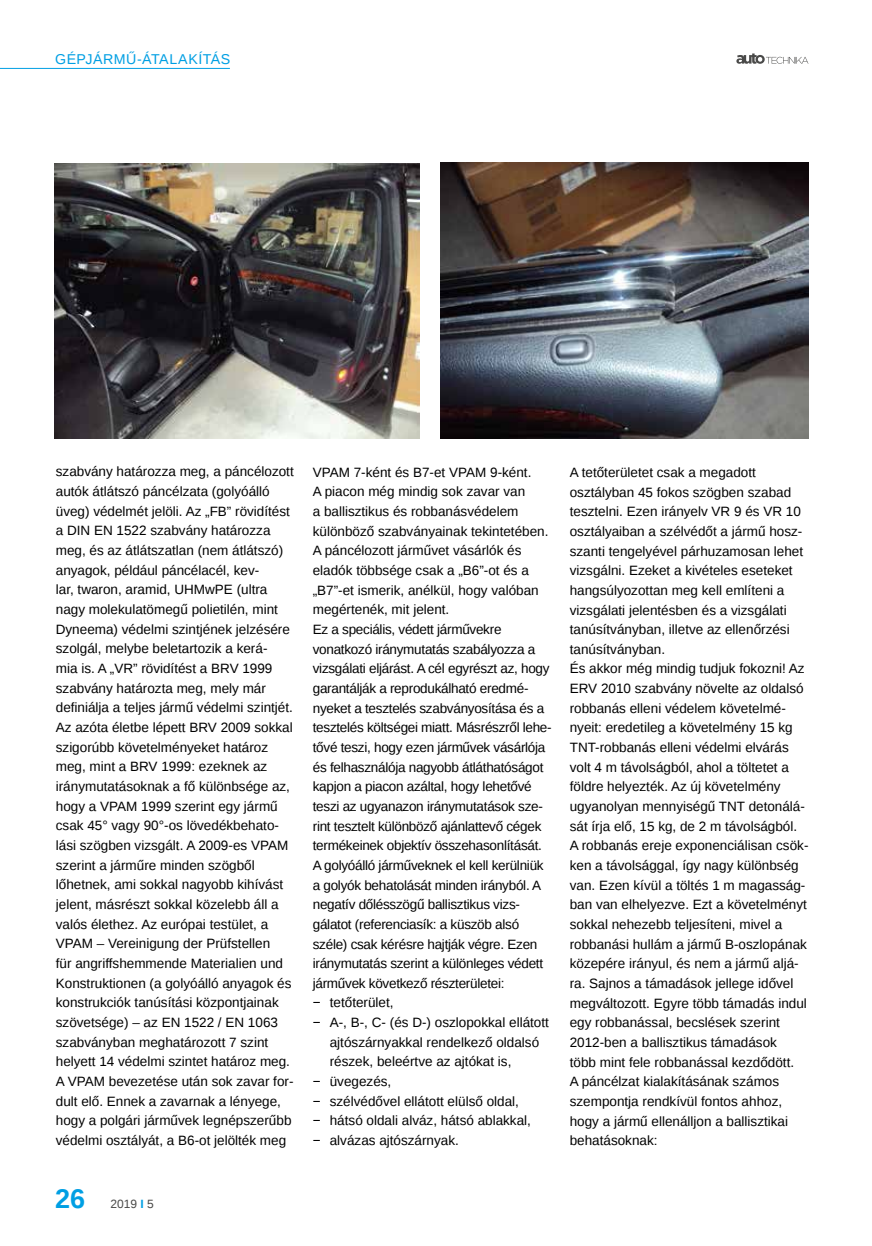
<style>
.page{position:relative;width:872px;height:1246px;background:#fff}
.page>*{position:absolute;margin:0;border:0;box-sizing:border-box;transform-origin:0 0}
.t1{font:700 27px "Liberation Sans";color:#009fe3}
.t2{font:14.25px "Liberation Sans";letter-spacing:.03em;color:#009fe3}
.t3{font:13.5px/19.6px "Liberation Sans";color:#000}
.t4{font:13.5px "Liberation Sans";letter-spacing:-.02em;color:#000}
.t5{font:12px "Liberation Sans";color:#4a4a49}
.s1{font-weight:700;color:#009fe3}
</style>
<div class="page">
<svg style="left:736px;top:53px;width:72px;height:11px"></svg>
<hr style="left:0;top:68px;width:230px;height:1px;background:#009fe3">
<img style="left:54px;top:164px;width:366px;height:274px">
<img style="left:440px;top:162px;width:368px;height:276px">
<p class="t2" style="left:55px;top:51px;width:176px">GÉPJÁRMŰ-ÁTALAKÍTÁS</p>
<p class="t3" style="left:56px;top:463px;width:239px">szabvány határozza meg, a páncélozott autók átlátszó páncélzata (golyóálló üveg) védelmét jelöli. Az „FB” rövidítést a DIN EN 1522 szabvány határozza meg, és az átlátszatlan (nem átlátszó) anyagok, például páncélacél, kev-<br>lar, twaron, aramid, UHMwPE (ultra nagy molekulatömegű polietilén, mint Dyneema) védelmi szintjének jelzésére szolgál, melybe beletartozik a kerá-<br>mia is. A „VR” rövidítést a BRV 1999 szabvány határozta meg, mely már definiálja a teljes jármű védelmi szintjét.<br>Az azóta életbe lépett BRV 2009 sokkal szigorúbb követelményeket határoz meg, mint a BRV 1999: ezeknek az iránymutatásoknak a fő különbsége az, hogy a VPAM 1999 szerint egy jármű csak 45° vagy 90°-os lövedékbehato&shy;lási szögben vizsgált. A 2009-es VPAM szerint a járműre minden szögből lőhetnek, ami sokkal nagyobb kihívást jelent, másrészt sokkal közelebb áll a valós élethez. Az európai testület, a VPAM – Vereinigung der Prüfstellen<br>für angriffshemmende Materialien und Konstruktionen (a golyóálló anyagok és konstrukciók tanúsítási központjainak szövetsége) – az EN 1522 / EN 1063 szabványban meghatározott 7 szint helyett 14 védelmi szintet határoz meg.<br>A VPAM bevezetése után sok zavar for&shy;dult elő. Ennek a zavarnak a lényege, hogy a polgári járművek legnépszerűbb védelmi osztályát, a B6-ot jelölték meg</p>
<p class="t3" style="left:313px;top:463px;width:220px">VPAM 7-ként és B7-et VPAM 9-ként.</p>
<p class="t3" style="left:313px;top:482px;width:214px">A piacon még mindig sok zavar van</p>
<p class="t3" style="left:313px;top:502px;width:207px">a ballisztikus és robbanásvédelem</p>
<p class="t3" style="left:313px;top:522px;width:237px">különböző szabványainak tekintetében.</p>
<p class="t3" style="left:313px;top:541px;width:210px">A páncélozott járművet vásárlók és</p>
<p class="t3" style="left:313px;top:561px;width:218px">eladók többsége csak a „B6”-ot és a</p>
<p class="t3" style="left:313px;top:581px;width:227px">„B7”-et ismerik, anélkül, hogy valóban</p>
<p class="t3" style="left:313px;top:600px;width:138px">megértenék, mit jelent.</p>
<p class="t4" style="left:313px;top:622px;width:190px">Ez a speciális, védett járművekre</p>
<p class="t4" style="left:313px;top:641px;width:224px">vonatkozó iránymutatás szabályozza a</p>
<p class="t4" style="left:313px;top:661px;width:238px">vizsgálati eljárást. A cél egyrészt az, hogy</p>
<p class="t4" style="left:313px;top:681px;width:217px">garantálják a reprodukálható eredmé-</p>
<p class="t4" style="left:313px;top:700px;width:233px">nyeket a tesztelés szabványosítása és a</p>
<p class="t4" style="left:313px;top:720px;width:240px">tesztelés költségei miatt. Másrészről lehe-</p>
<p class="t4" style="left:313px;top:740px;width:234px">tővé teszi, hogy ezen járművek vásárlója</p>
<p class="t4" style="left:313px;top:759px;width:232px">és felhasználója nagyobb átláthatóságot</p>
<p class="t4" style="left:313px;top:779px;width:220px">kapjon a piacon azáltal, hogy lehetővé</p>
<p class="t4" style="left:313px;top:798px;width:232px">teszi az ugyanazon iránymutatások sze-</p>
<p class="t4" style="left:313px;top:818px;width:230px">rint tesztelt különböző ajánlattevő cégek</p>
<p class="t4" style="left:313px;top:838px;width:231px">termékeinek objektív összehasonlítását.</p>
<p class="t4" style="left:313px;top:857px;width:232px">A golyóálló járműveknek el kell kerülniük</p>
<p class="t4" style="left:313px;top:877px;width:230px">a golyók behatolását minden irányból. A</p>
<p class="t4" style="left:313px;top:897px;width:209px">negatív dőlésszögű ballisztikus vizs-</p>
<p class="t4" style="left:313px;top:916px;width:208px">gálatot (referenciasík: a küszöb alsó</p>
<p class="t4" style="left:313px;top:936px;width:226px">széle) csak kérésre hajtják végre. Ezen</p>
<p class="t4" style="left:313px;top:956px;width:232px">iránymutatás szerint a különleges védett</p>
<p class="t4" style="left:313px;top:975px;width:193px">járművek következő részterületei:</p>
<p class="t3" style="left:313px;top:993px;width:82px">− tetőterület,</p>
<p class="t3" style="left:313px;top:1013px;width:238px">− A-, B-, C- (és D-) oszlopokkal ellátott</p>
<p class="t3" style="left:330px;top:1033px;width:211px">ajtószárnyakkal rendelkező oldalsó</p>
<p class="t3" style="left:330px;top:1052px;width:183px">részek, beleértve az ajtókat is,</p>
<p class="t3" style="left:313px;top:1072px;width:80px">− üvegezés,</p>
<p class="t3" style="left:313px;top:1092px;width:208px">− szélvédővel ellátott elülső oldal,</p>
<p class="t3" style="left:313px;top:1111px;width:220px">− hátsó oldali alváz, hátsó ablakkal,</p>
<p class="t3" style="left:313px;top:1131px;width:148px">− alvázas ajtószárnyak.</p>
<h1 class="t1" style="left:55px;top:1180px;width:32px">26</h1>
<p class="t5" style="left:110px;top:1197px;width:45px">2019 <span class="s1">I</span> 5</p>
<p class="t3" style="left:570px;top:463px;width:240px">A tetőterületet csak a megadott osztályban 45 fokos szögben szabad tesztelni. Ezen irányelv VR 9 és VR 10 osztályaiban a szélvédőt a jármű hos - szanti tengelyével párhuzamosan lehet vizsgálni. Ezeket a kivételes eseteket hangsúlyozottan meg kell említeni a vizsgálati jelentésben és a vizsgálati tanúsítványban, illetve az ellenőrzési tanúsítványban.<br>És akkor még mindig tudjuk fokozni! Az ERV 2010 szabvány növelte az oldalsó robbanás elleni védelem követelmé&shy;nyeit: eredetileg a követelmény 15 kg TNT-robbanás elleni védelmi elvárás volt 4 m távolságból, ahol a töltetet a földre helyezték. Az új követelmény ugyanolyan mennyiségű TNT detonálá&shy;sát írja elő, 15 kg, de 2 m távolságból.<br>A robbanás ereje exponenciálisan csök&shy;ken a távolsággal, így nagy különbség van. Ezen kívül a töltés 1 m magasság&shy;ban van elhelyezve. Ezt a követelményt sokkal nehezebb teljesíteni, mivel a robbanási hullám a jármű B-oszlopának közepére irányul, és nem a jármű aljá&shy;ra. Sajnos a támadások jellege idővel megváltozott. Egyre több támadás indul egy robbanással, becslések szerint 2012-ben a ballisztikus támadások<br>több mint fele robbanással kezdődött.<br>A páncélzat kialakításának számos szempontja rendkívül fontos ahhoz, hogy a jármű ellenálljon a ballisztikai behatásoknak:</p>
</div>
